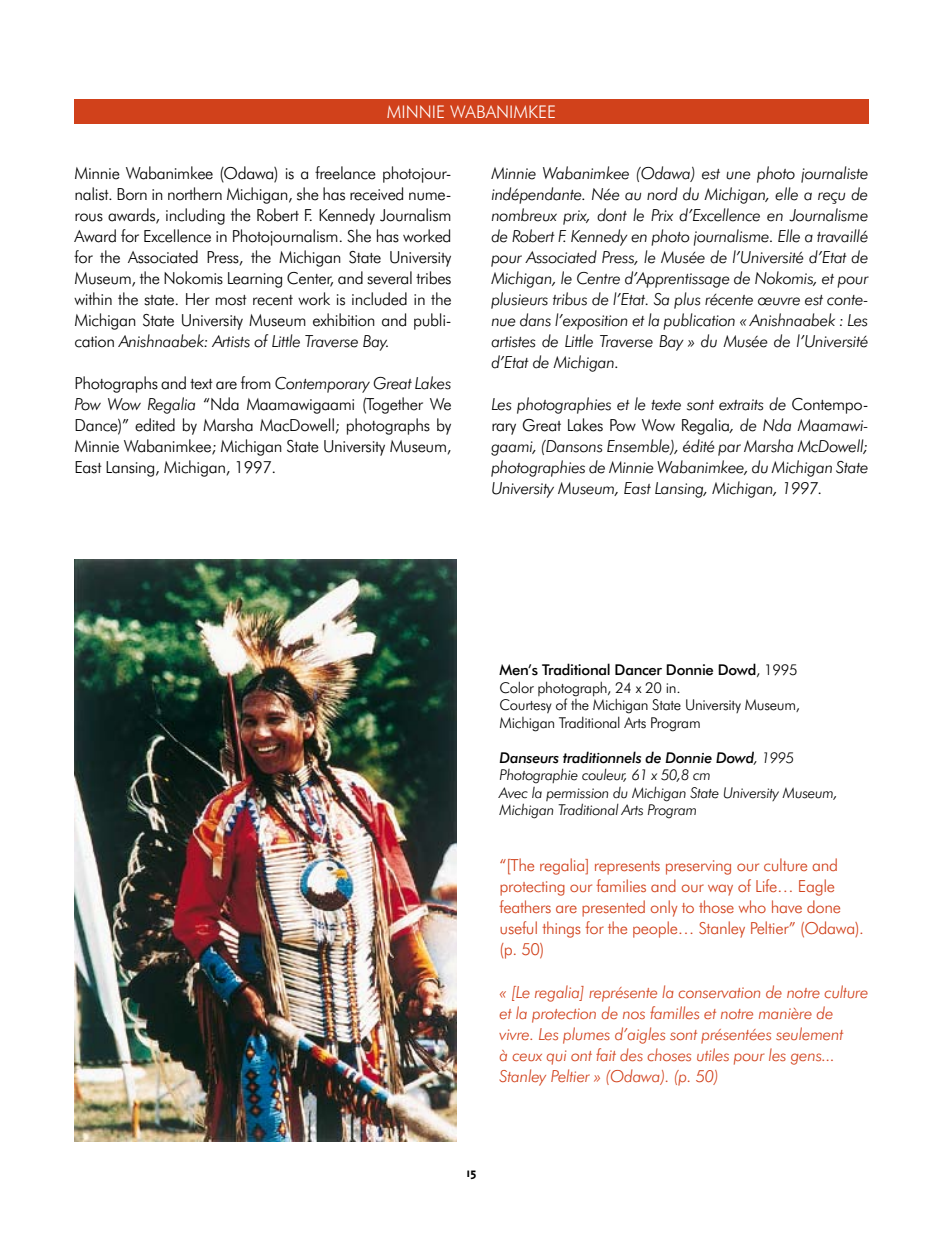
<style>
.page{position:relative;width:943px;height:1241px;background:#fff}
.page>*{position:absolute;margin:0;border:0;box-sizing:border-box;transform-origin:0 0}
.t1{font:300 17.5px "Futura BT";color:#fff}
.t2{font:italic 300 16.62px/21px "Futura BT";letter-spacing:-.02em;color:#000;text-align:justify}
.t3{font:300 16.62px/21px "Futura BT";letter-spacing:-.02em;color:#000;text-align:justify}
.t4{font:italic 300 16.62px/21px "Futura BT";letter-spacing:-.02em;color:#d1411b}
.t5{font:300 16.62px/21px "Futura BT";letter-spacing:-.02em;color:#d1411b}
.t6{font:italic 300 14.88px/17.5px "Futura BT";letter-spacing:-.02em;color:#000}
.t7{font:300 14.88px/17.5px "Futura BT";letter-spacing:-.02em;color:#000}
.t8{font:700 14px "Triplex";color:#000}
.s1{font-style:italic}
.s2{font-style:normal}
.s3{font-weight:500}
</style>
<div class="page">
<div style="left:74px;top:99px;width:794px;height:25px;background:#d1411b"></div>
<img style="left:74px;top:559px;width:382px;height:582px">
<p class="t1" style="left:387px;top:101px;width:171px">Minnie Wabanimkee</p>
<p class="t3" style="left:74px;top:162px;width:379px">Minnie Wabanimkee (Odawa) is a freelance photojour&shy;nalist. Born in northern Michigan, she has received nume&shy;rous awards, including the Robert F. Kennedy Journalism Award for Excellence in Photojournalism. She has worked for the Associated Press, the Michigan State University Museum, the Nokomis Learning Center, and several tribes within the state. H er most recent work is included in the Michigan State University Museum exhibition and publi&shy;cation <span class="s1">Anishnaabek: Artists of Little Traverse Bay.</span></p>
<p class="t3" style="left:74px;top:372px;width:379px">Photographs and text are from <span class="s1">Contemporary Great Lakes Pow Wow Regalia</span> “N da Maamawigaami (Together We Dance)” edited by Marsha MacDowell; photographs by Minnie Wabanimkee; Michigan State University Museum, East Lansing, Michigan, 1997.</p>
<p class="t2" style="left:491px;top:162px;width:379px">Minnie Wabanimkee (Odawa) est une photo journaliste indépendante. Née au nord du Michigan, elle a reçu de nombreux prix, dont le Prix d’Excellence en Journalisme de Robert F. Kennedy en photo journalisme. Elle a travaillé pour Associated Press, le Musée de l’Université d’Etat de Michigan, le Centre d’Apprentissage de Nokomis, et pour plusieurs tribus de l’Etat. Sa plus récente œuvre est conte&shy;nue dans l’exposition et la publication « Anishnaabek : Les artistes de Little Traverse Bay » du Musée de l’Université d’Etat de Michigan.</p>
<p class="t2" style="left:491px;top:393px;width:379px">Les photographies et le texte sont extraits de <span class="s2">Contempo&shy;rary Great Lakes Pow Wow Regalia</span>, de Nda Maamawi&shy;gaami, (Dansons Ensemble), édité par Marsha McDowell; photographies de Minnie Wabanimkee, du Michigan State University Museum, East Lansing, Michigan, 1997.</p>
<p class="t7" style="left:499px;top:661px;width:302px"><span class="s3">Men’s Traditional Dancer Donnie Dowd</span>, 1995<br>Color photograph, 24 x 20 in.<br>Courtesy of the Michigan State University Museum, Michigan Traditional Arts Program</p>
<p class="t6" style="left:499px;top:748px;width:340px"><span class="s3">Danseurs traditionnels de Donnie Dowd</span>, 1995<br>Photographie couleur, 61 x 50,8 cm<br>Avec la permission du Michigan State University Museum, Michigan Traditional Arts Program</p>
<p class="t5" style="left:499px;top:854px;width:366px">“[The regalia] represents preserving our culture and protecting our families and our way of Life… Eagle feathers are presented only to those who have done useful things for the people… Stanley Peltier” (Odawa). (p. 50)</p>
<p class="t4" style="left:499px;top:980px;width:370px">« [Le regalia] représente la conservation de notre culture et la protection de nos familles et notre manière de vivre. Les plumes d’aigles sont présentées seulement<br>à ceux qui ont fait des choses utiles pour les gens...<br>Stanley Peltier » (Odawa). (p. 50)</p>
<p class="t8" style="left:466px;top:1164px;width:6px">15</p>
</div>
